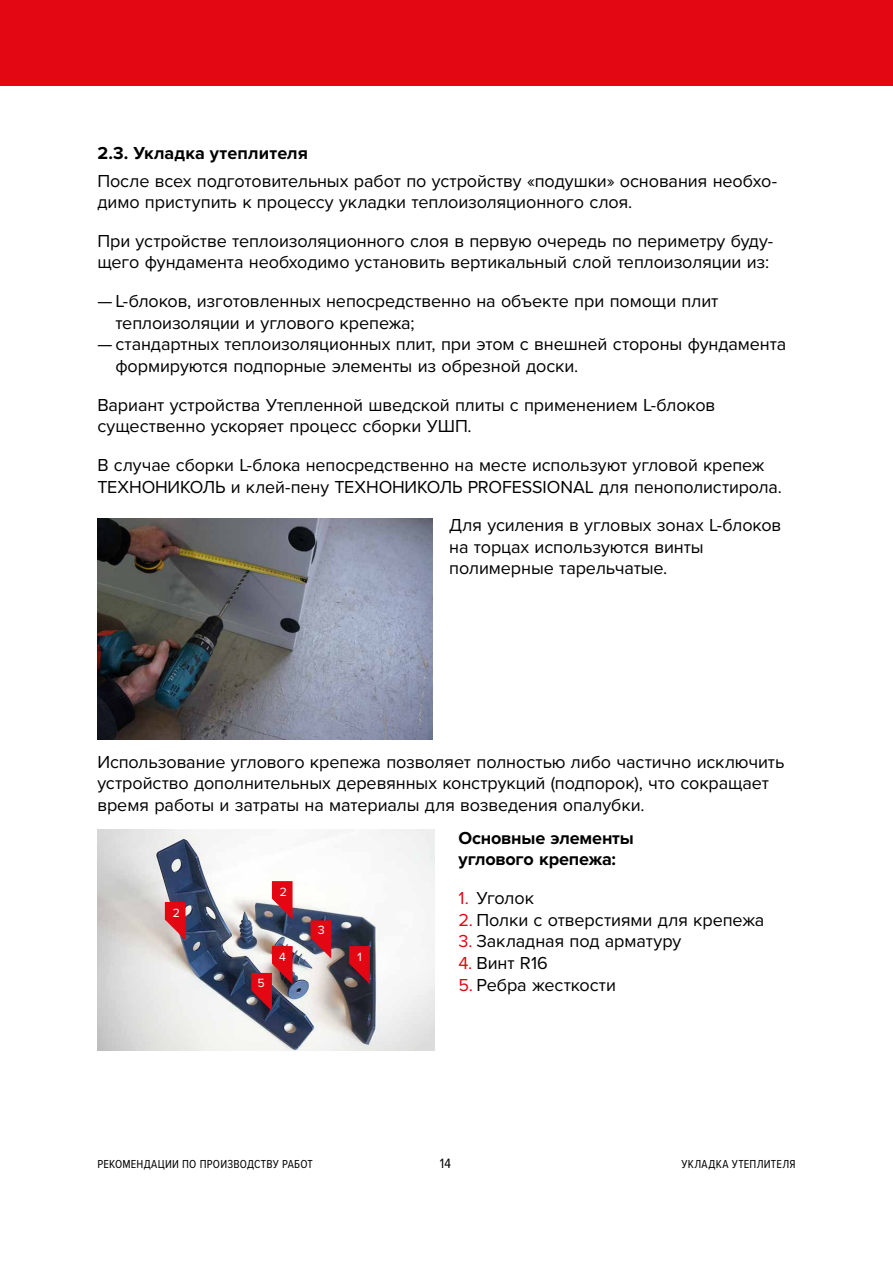
<style>
.page{position:relative;width:893px;height:1263px;background:#fff}
.page>*{position:absolute;margin:0;border:0;box-sizing:border-box;transform-origin:0 0}
.t1{font:18px/21.6px "Proxima Nova";letter-spacing:-.005em;color:#000}
.t2{font:700 18px/21.6px "Proxima Nova";letter-spacing:-.01em;color:#000}
.t3{font:700 18px "Proxima Nova";letter-spacing:.01em;color:#000}
.t4{font:13.95px "Proxima Nova Cond";color:#000}
.t5{font:12.3px "Proxima Nova";color:#fff}
.t6{font:12px "Proxima Nova Cond";letter-spacing:.02em;color:#000}
.s1{color:#e30613}
</style>
<div class="page">
<div style="left:0;top:0;width:893px;height:85px;background:#e30613"></div>
<img style="left:97px;top:829px;width:337px;height:221px">
<svg style="left:349px;top:946px;width:21px;height:38px"></svg>
<svg style="left:272px;top:881px;width:21px;height:38px"></svg>
<svg style="left:165px;top:902px;width:20px;height:38px"></svg>
<svg style="left:311px;top:920px;width:20px;height:38px"></svg>
<img style="left:251px;top:946px;width:42px;height:65px">
<img style="left:97px;top:518px;width:335px;height:221px">
<p class="t3" style="left:97px;top:142px;width:212px">2.3. Укладка утеплителя</p>
<p class="t1" style="left:97px;top:170px;width:681px">После всех подготовительных работ по устройству «подушки» основания необхо&shy;димо приступить к процессу укладки теплоизоляционного слоя.</p>
<p class="t1" style="left:97px;top:230px;width:677px">При устройстве теплоизоляционного слоя в первую очередь по периметру буду&shy;щего фундамента необходимо установить вертикальный слой теплоизоляции из:</p>
<p class="t1" style="left:115px;top:291px;width:604px;text-indent:-18px">— L-блоков, изготовленных непосредственно на объекте при помощи плит теплоизоляции и углового крепежа;</p>
<p class="t1" style="left:115px;top:334px;width:673px;text-indent:-18px">— стандартных теплоизоляционных плит, при этом с внешней стороны фундамента формируются подпорные элементы из обрезной доски.</p>
<p class="t1" style="left:97px;top:394px;width:619px">Вариант устройства Утепленной шведской плиты с применением L-блоков существенно ускоряет процесс сборки УШП.</p>
<p class="t1" style="left:97px;top:454px;width:686px">В случае сборки L-блока непосредственно на месте используют угловой крепеж<br>ТЕХНОНИКОЛЬ и клей-пену ТЕХНОНИКОЛЬ PROFESSIONAL для пенополистирола.</p>
<p class="t1" style="left:449px;top:515px;width:333px">Для усиления в угловых зонах L-блоков на торцах используются винты полимерные тарельчатые.</p>
<p class="t1" style="left:97px;top:751px;width:689px">Использование углового крепежа позволяет полностью либо частично исключить устройство дополнительных деревянных конструкций (подпорок), что сокращает время работы и затраты на материалы для возведения опалубки.</p>
<p class="t5" style="left:172px;top:906px;width:9px">2</p>
<p class="t5" style="left:279px;top:885px;width:9px">2</p>
<p class="t5" style="left:257px;top:976px;width:9px">5</p>
<p class="t5" style="left:279px;top:950px;width:9px">4</p>
<p class="t5" style="left:317px;top:922px;width:9px">3</p>
<p class="t5" style="left:356px;top:950px;width:9px">1</p>
<p class="t2" style="left:458px;top:828px;width:177px">Основные элементы углового крепежа:</p>
<p class="t1" style="left:458px;top:888px;width:77px"><span class="s1">1.</span> Уголок</p>
<p class="t1" style="left:458px;top:909px;width:307px"><span class="s1">2.</span> Полки с отверстиями для крепежа</p>
<p class="t1" style="left:458px;top:931px;width:224px"><span class="s1">3.</span> Закладная под арматуру</p>
<p class="t1" style="left:458px;top:952px;width:91px"><span class="s1">4.</span> Винт R16</p>
<p class="t1" style="left:458px;top:974px;width:159px"><span class="s1">5.</span> Ребра жесткости</p>
<p class="t4" style="left:440px;top:1155px;width:13px">14</p>
<p class="t6" style="left:97px;top:1156px;width:217px">РЕКОМЕНДАЦИИ ПО ПРОИЗВОДСТВУ РАБОТ</p>
<p class="t6" style="left:681px;top:1156px;width:116px">УКЛАДКА УТЕПЛИТЕЛЯ</p>
</div>
